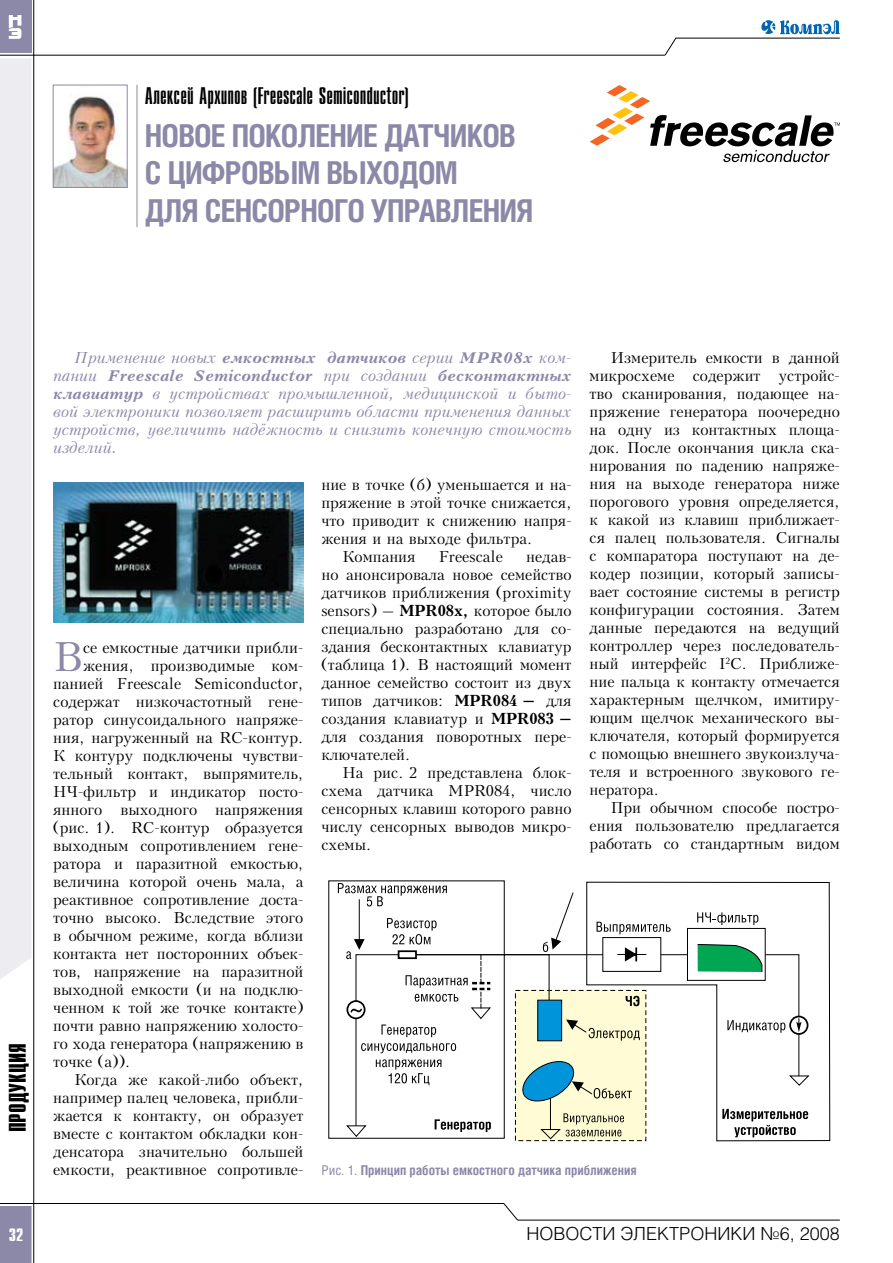
<style>
.page{position:relative;width:893px;height:1263px;background:#fff}
.page>*{position:absolute;margin:0;border:0;box-sizing:border-box;transform-origin:0 0}
.t1{font:39.9px "Kudryashev";color:#8b88a8}
.t2{font:700 31.5px/37.5px "Helios Cond";letter-spacing:-.025em;color:#8b88a8}
.t3{font:24px "Compact C";color:#000}
.t4{font:700 24px "Compact C";color:#000}
.t5{font:300 18px "Helios";color:#000}
.t6{font:700 18px "Compact C";color:#fff}
.t7{font:15px/18px "Kudryashev";color:#000;text-align:justify}
.t8{font:italic 15px/18px "Kudryashev";color:#8b88a8;text-align:justify}
.t9{font:700 13.5px "Helios Cond";color:#8b88a8}
.s1{font-weight:700}
.s2{font-weight:400}
</style>
<div class="page">
<div style="left:0;top:1206px;width:32px;height:57px;background:#8b88a8"></div>
<div style="left:0;top:58px;width:32px;height:921px;background:#edecf1"></div>
<hr style="left:0;top:55px;width:665px;height:1px;background:#000">
<div style="left:0;top:0;width:32px;height:53px;background:#8b88a8"></div>
<svg style="left:9px;top:15px;width:12px;height:24px"></svg>
<hr style="left:33px;top:0;width:1px;height:1263px;background:#000">
<hr style="left:675px;top:38px;width:165px;height:1px;background:#000">
<svg style="left:664px;top:37px;width:13px;height:19px"></svg>
<hr style="left:0;top:1203px;width:504px;height:1px;background:#000">
<hr style="left:517px;top:1220px;width:323px;height:1px;background:#000">
<svg style="left:503px;top:1203px;width:16px;height:18px"></svg>
<svg style="left:761px;top:20px;width:79px;height:14px"></svg>
<hr style="left:137px;top:85px;width:1px;height:142px;background:#8b88a8">
<img style="left:55px;top:96px;width:71px;height:90px">
<div style="left:53px;top:85px;width:75px;height:103px;border:1px solid #8b88a8"></div>
<svg style="left:590px;top:85px;width:250px;height:77px"></svg>
<img style="left:53px;top:483px;width:250px;height:140px">
<svg style="left:328px;top:880px;width:177px;height:259px"></svg>
<svg style="left:345px;top:881px;width:485px;height:260px"></svg>
<div style="left:602px;top:937px;width:59px;height:35px;background:#fff;border:1px solid #000"></div>
<div style="left:687px;top:928px;width:79px;height:53px;background:#fff;border:1px solid #000"></div>
<svg style="left:697px;top:944px;width:66px;height:28px;background:#24ab66"></svg>
<svg style="left:626px;top:996px;width:13px;height:10px"></svg>
<svg style="left:566px;top:1019px;width:74px;height:22px;background:#dbd8b6"></svg>
<svg style="left:520px;top:1059px;width:112px;height:44px;background:#a8cec7"></svg>
<svg style="left:563px;top:1113px;width:61px;height:11px"></svg>
<svg style="left:566px;top:1130px;width:55px;height:6px"></svg>
<svg style="left:597px;top:922px;width:74px;height:12px"></svg>
<svg style="left:697px;top:912px;width:61px;height:13px"></svg>
<svg style="left:790px;top:1016px;width:18px;height:18px"></svg>
<div style="left:789px;top:1016px;width:19px;height:19px;border:2px solid #000;border-radius:50%"></div>
<svg style="left:796px;top:1018px;width:5px;height:14px"></svg>
<svg style="left:727px;top:1020px;width:58px;height:13px"></svg>
<svg style="left:435px;top:1119px;width:56px;height:13px"></svg>
<svg style="left:722px;top:1109px;width:86px;height:28px"></svg>
<svg style="left:347px;top:1001px;width:18px;height:17px"></svg>
<div style="left:346px;top:1000px;width:19px;height:19px;border:2px solid #000;border-radius:50%"></div>
<svg style="left:381px;top:1024px;width:55px;height:13px"></svg>
<svg style="left:361px;top:1043px;width:95px;height:10px"></svg>
<svg style="left:376px;top:1059px;width:65px;height:26px"></svg>
<svg style="left:617px;top:947px;width:29px;height:15px"></svg>
<svg style="left:338px;top:883px;width:236px;height:130px"></svg>
<h3 class="t3" style="left:145px;top:84px;width:265px">Алексей Архипов (Freescale Semiconductor)</h3>
<h2 class="t2" style="left:145px;top:116px;width:390px">Новое поколение датчиков с цифровым выходом<br>для сенсорного управления</h2>
<h3 class="t4" style="left:6px;top:1132px;width:91px;rotate:-90deg">ПРОДУКЦИЯ</h3>
<p class="t8" style="left:53px;top:349px;width:520px;text-indent:21px">Применение новых <span class="s1">емкостных датчиков</span> серии <span class="s1">MPR08x</span> ком&shy;пании <span class="s1">Freescale Semiconductor</span> при создании <span class="s1">бесконтактных клавиатур</span> в устройствах промышленной, медицинской и быто&shy;вой электроники позволяет расширить области применения данных устройств, увеличить надёжность и снизить конечную стоимость изделий.</p>
<p class="t7" style="left:590px;top:349px;width:252px;text-indent:21px">Измеритель емкости в данной микросхеме содержит устройс&shy;тво сканирования, подающее на&shy;пряжение генератора поочередно на одну из контактных площа&shy;док. После окончания цикла ска&shy;нирования по падению напряже&shy;ния на выходе генератора ниже порогового уровня определяется, к какой из клавиш приближает&shy;ся палец пользователя. Сигналы с компаратора поступают на де&shy;кодер позиции, который записы&shy;вает состояние системы в регистр конфигурации состояния. Затем данные передаются на ведущий контроллер через последователь&shy;ный интерфейс I<sup>2</sup>C. Приближе&shy;ние пальца к контакту отмечается характерным щелчком, имитиру&shy;ющим щелчок механического вы&shy;ключателя, который формируется с помощью внешнего звукоизлуча&shy;теля и встроенного звукового ге&shy;нератора.</p>
<p class="t7" style="left:590px;top:799px;width:252px;text-indent:21px">При обычном способе постро&shy;ения пользователю предлагается работать со стандартным видом</p>
<p class="t7" style="left:321px;top:476px;width:252px">ние в точке (б) уменьшается и на-</p>
<p class="t7" style="left:321px;top:494px;width:252px">пряжение в этой точке снижается,</p>
<p class="t7" style="left:321px;top:512px;width:252px">что приводит к снижению напря-</p>
<p class="t7" style="left:321px;top:530px;width:212px">жения и на выходе фильтра.</p>
<p class="t7" style="left:343px;top:548px;width:74px">Компания</p>
<p class="t7" style="left:439px;top:548px;width:66px">Freescale</p>
<p class="t7" style="left:321px;top:548px;width:252px;text-indent:205px">недав&shy;но анонсировала новое семейство датчиков приближения (proximity sensors) – <span class="s1">MPR08x,</span> которое было специально разработано для со&shy;здания бесконтактных клавиатур (таблица 1). В настоящий момент данное семейство состоит из двух типов датчиков: <span class="s1">MPR084 –</span> для создания клавиатур и <span class="s1">MPR083 – </span>для создания поворотных пере&shy;ключателей.</p>
<p class="t7" style="left:321px;top:764px;width:252px;text-indent:21px">На рис. 2 представлена блок&shy;схема датчика MPR084, число сенсорных клавиш которого равно числу сенсорных выводов микро&shy;схемы.</p>
<h1 class="t1" style="left:53px;top:634px;width:31px">В</h1>
<p class="t7" style="left:83px;top:639px;width:222px">се емкостные датчики прибли-</p>
<p class="t7" style="left:83px;top:657px;width:222px">жения, производимые ком-</p>
<p class="t7" style="left:53px;top:675px;width:252px">панией Freescale Semiconductor,</p>
<p class="t7" style="left:53px;top:693px;width:252px">содержат низкочастотный гене-</p>
<p class="t7" style="left:53px;top:711px;width:252px">ратор синусоидального напряже-</p>
<p class="t7" style="left:53px;top:729px;width:252px">ния, нагруженный на RC-контур.</p>
<p class="t7" style="left:53px;top:747px;width:252px">К контуру подключены чувстви-</p>
<p class="t7" style="left:53px;top:765px;width:252px">тельный контакт, выпрямитель,</p>
<p class="t7" style="left:53px;top:783px;width:252px">НЧ-фильтр и индикатор посто-</p>
<p class="t7" style="left:53px;top:801px;width:252px">янного выходного напряжения</p>
<p class="t7" style="left:53px;top:819px;width:252px">(рис. 1). RC-контур образуется</p>
<p class="t7" style="left:53px;top:837px;width:252px">выходным сопротивлением гене-</p>
<p class="t7" style="left:53px;top:855px;width:252px">ратора и паразитной емкостью,</p>
<p class="t7" style="left:53px;top:873px;width:252px">величина которой очень мала, а</p>
<p class="t7" style="left:53px;top:891px;width:252px">реактивное сопротивление доста-</p>
<p class="t7" style="left:53px;top:909px;width:252px">точно высоко. Вследствие этого</p>
<p class="t7" style="left:53px;top:927px;width:252px">в обычном режиме, когда вблизи</p>
<p class="t7" style="left:53px;top:945px;width:252px">контакта нет посторонних объек-</p>
<p class="t7" style="left:53px;top:963px;width:252px">тов, напряжение на паразитной</p>
<p class="t7" style="left:53px;top:981px;width:252px">выходной емкости (и на подклю-</p>
<p class="t7" style="left:53px;top:999px;width:252px">ченном к той же точке контакте)</p>
<p class="t7" style="left:53px;top:1017px;width:252px">почти равно напряжению холосто-</p>
<p class="t7" style="left:53px;top:1035px;width:252px">го хода генератора (напряжению в</p>
<p class="t7" style="left:53px;top:1053px;width:79px">точке (а)).</p>
<p class="t7" style="left:74px;top:1071px;width:230px">Когда же какой-либо объект,</p>
<p class="t7" style="left:53px;top:1089px;width:252px">например палец человека, прибли-</p>
<p class="t7" style="left:53px;top:1107px;width:252px">жается к контакту, он образует</p>
<p class="t7" style="left:53px;top:1125px;width:252px">вместе с контактом обкладки кон-</p>
<p class="t7" style="left:53px;top:1143px;width:252px">денсатора значительно большей</p>
<p class="t7" style="left:53px;top:1161px;width:252px">емкости, реактивное сопротивле-</p>
<p class="t9" style="left:321px;top:1162px;width:317px"><span class="s2">Рис. 1.</span> Принцип работы емкостного датчика приближения</p>
<p class="t6" style="left:9px;top:1226px;width:16px">32</p>
<p class="t5" style="left:526px;top:1222px;width:315px">НОВОСТИ ЭЛЕКТРОНИКИ №6, 2008</p>
</div>
